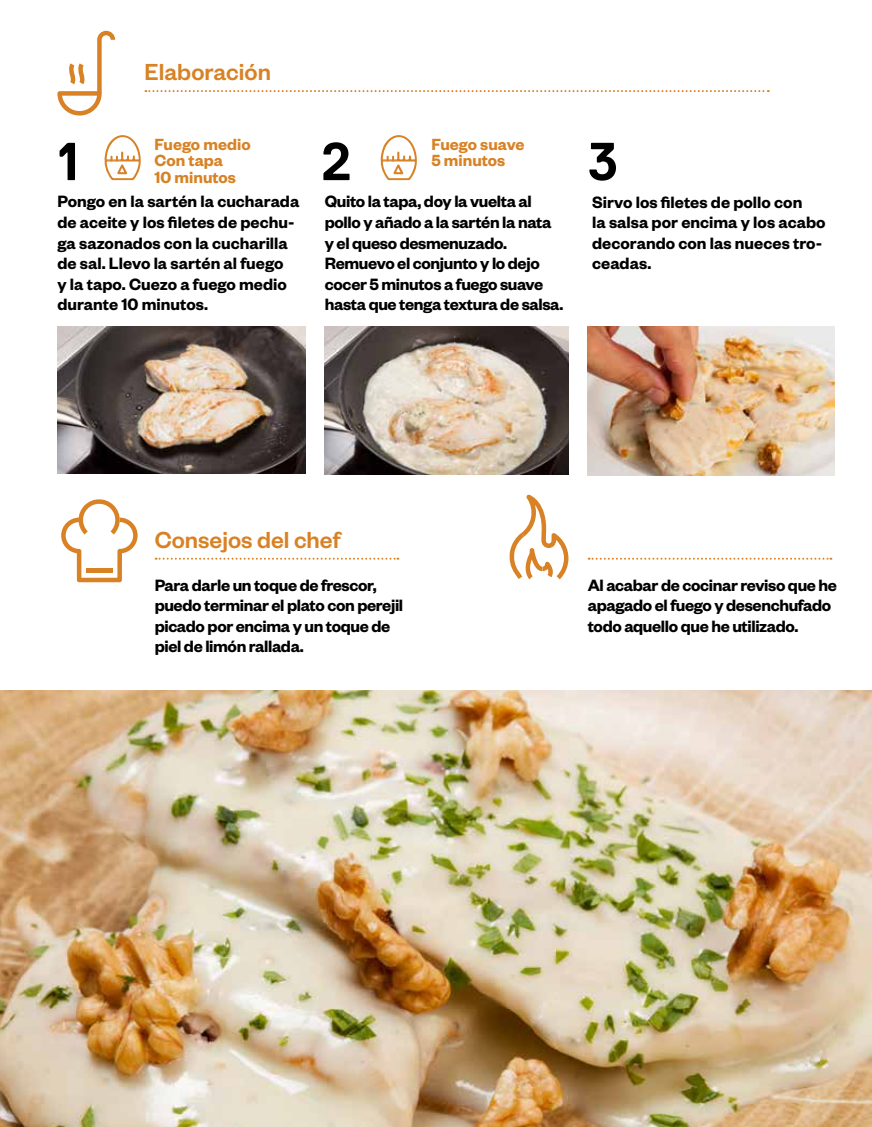
<style>
.page{position:relative;width:872px;height:1127px;background:#fff}
.page>*{position:absolute;margin:0;border:0;box-sizing:border-box;transform-origin:0 0}
.t1{font:700 53.25px "Replica Std";color:#000}
.t2{font:500 25.5px "Founders Grotesk";color:#d88225}
.t3{font:600 18px/20.5px "Founders Grotesk";letter-spacing:-.02em;color:#000}
.t4{font:600 18px/20.5px "Founders Grotesk";color:#000}
.t5{font:600 17.7px/16.6px "Founders Grotesk";color:#d88225}
</style>
<div class="page">
<img style="left:57px;top:327px;width:248px;height:147px">
<img style="left:587px;top:327px;width:247px;height:148px">
<img style="left:325px;top:327px;width:243px;height:148px">
<svg style="left:145px;top:90px;width:624px;height:2px"></svg>
<svg style="left:156px;top:558px;width:242px;height:2px"></svg>
<svg style="left:588px;top:558px;width:243px;height:2px"></svg>
<img style="left:0;top:691px;width:872px;height:436px">
<svg style="left:104px;top:135px;width:37px;height:45px"></svg>
<svg style="left:380px;top:135px;width:37px;height:45px"></svg>
<svg style="left:57px;top:31px;width:58px;height:85px"></svg>
<svg style="left:61px;top:499px;width:77px;height:83px"></svg>
<hr style="left:86px;top:568px;width:26px;height:4px;background:#d88225">
<svg style="left:509px;top:494px;width:59px;height:85px"></svg>
<h2 class="t2" style="left:144px;top:56px;width:128px">Elaboración</h2>
<p class="t5" style="left:154px;top:135px;width:98px">Fuego medio<br>Con tapa<br>10 minutos</p>
<p class="t5" style="left:431px;top:135px;width:95px">Fuego suave<br>5 minutos</p>
<h1 class="t1" style="left:57px;top:132px;width:23px">1</h1>
<h1 class="t1" style="left:321px;top:132px;width:32px">2</h1>
<h1 class="t1" style="left:588px;top:132px;width:32px">3</h1>
<p class="t4" style="left:57px;top:190px;width:243px">Pongo en la sartén la cucharada de aceite y los filetes de pechu&shy;ga sazonados con la cucharilla de sal. Llevo la sartén al fuego<br>y la tapo. Cuezo a fuego medio durante 10 minutos.</p>
<p class="t3" style="left:325px;top:191px;width:240px">Quito la tapa, doy la vuelta al pollo y añado a la sartén la nata y el queso desmenuzado.<br>Remuevo el conjunto y lo dejo cocer 5 minutos a fuego suave hasta que tenga textura de salsa.</p>
<p class="t4" style="left:592px;top:191px;width:235px">Sirvo los filetes de pollo con<br>la salsa por encima y los acabo decorando con las nueces tro&shy;ceadas.</p>
<h2 class="t2" style="left:155px;top:523px;width:187px">Consejos del chef</h2>
<p class="t3" style="left:155px;top:574px;width:250px">Para darle un toque de frescor, puedo terminar el plato con perejil picado por encima y un toque de piel de limón rallada.</p>
<p class="t3" style="left:587px;top:574px;width:251px">Al acabar de cocinar reviso que he apagado el fuego y desenchufado todo aquello que he utilizado.</p>
</div>
